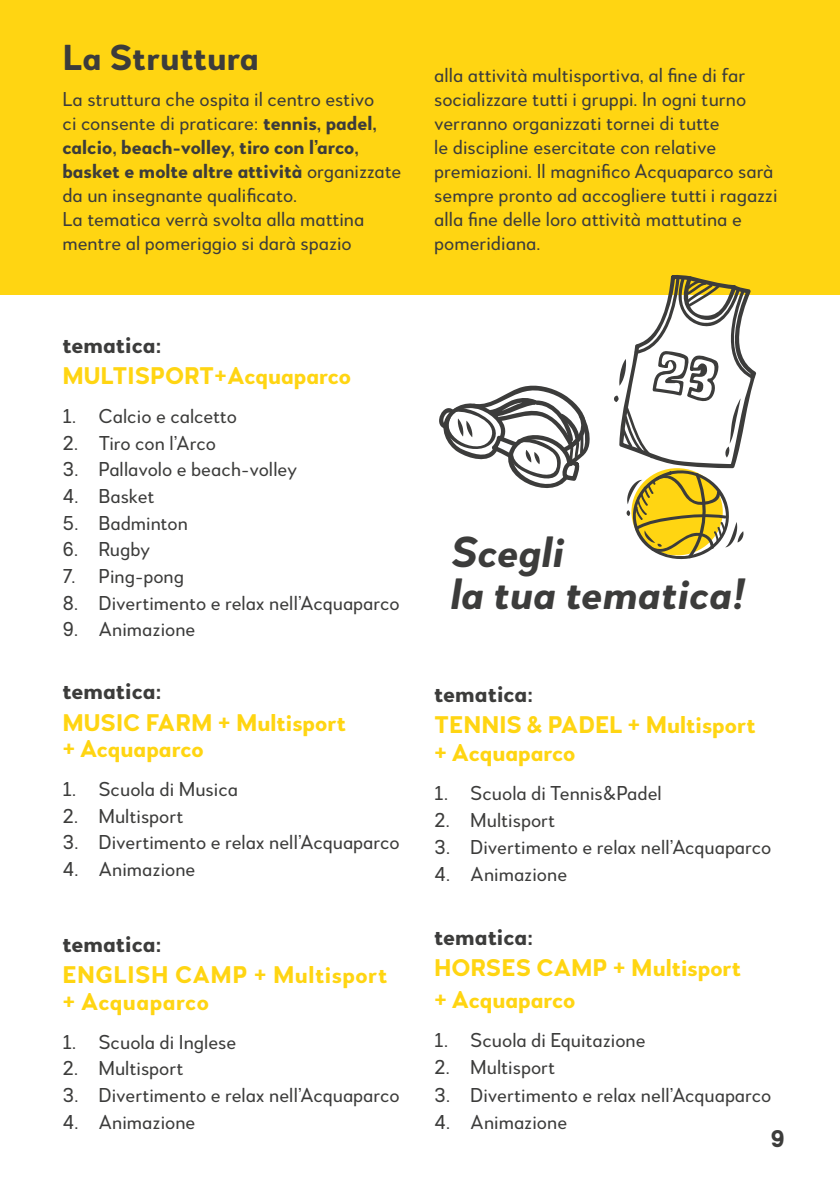
<style>
.page{position:relative;width:840px;height:1191px;background:#fff}
.page>*{position:absolute;margin:0;border:0;box-sizing:border-box;transform-origin:0 0}
.t1{font:italic 700 43.2px/42px "Woodford Bourne PRO";color:#3c3c3b}
.t2{font:700 36px "Woodford Bourne PRO";color:#3c3c3b}
.t3{font:700 24px/27px "Woodford Bourne PRO";color:#ffd512}
.t4{font:700 24px "Woodford Bourne PRO";color:#3c3c3b}
.t5{font:700 24px/26.6px "Woodford Bourne PRO";letter-spacing:.02em;color:#ffd512}
.t6{font:20px/24px "Woodford Bourne PRO";color:#3c3c3b}
.s1{font-weight:700}
</style>
<div class="page">
<svg style="left:439px;top:385px;width:151px;height:103px"></svg>
<div style="left:0;top:0;width:839px;height:295px;background:#ffd512"></div>
<svg style="left:614px;top:275px;width:141px;height:285px"></svg>
<h2 class="t2" style="left:62px;top:36px;width:198px">La Struttura</h2>
<p class="t6" style="left:62px;top:88px;width:340px">La struttura che ospita il centro estivo<br>ci consente di praticare: <span class="s1">tennis, padel, calcio, beach-volley, tiro con l’arco, basket e molte altre attività</span> organizzate da un insegnante qualificato.<br>La tematica verrà svolta alla mattina mentre al pomeriggio si darà spazio</p>
<p class="t4" style="left:62px;top:330px;width:101px">tematica:</p>
<p class="t3" style="left:62px;top:363px;width:290px">MULTISPORT+Acquaparco</p>
<p class="t6" style="left:62px;top:404px;width:176px">1. Calcio e calcetto</p>
<p class="t6" style="left:62px;top:431px;width:155px">2. Tiro con l’Arco</p>
<p class="t6" style="left:62px;top:458px;width:236px">3. Pallavolo e beach-volley</p>
<p class="t6" style="left:62px;top:484px;width:94px">4. Basket</p>
<p class="t6" style="left:62px;top:511px;width:127px">5. Badminton</p>
<p class="t6" style="left:62px;top:538px;width:89px">6. Rugby</p>
<p class="t6" style="left:62px;top:564px;width:123px">7. Ping-pong</p>
<p class="t6" style="left:62px;top:591px;width:338px">8. Divertimento e relax nell’Acquaparco</p>
<p class="t6" style="left:62px;top:617px;width:134px">9. Animazione</p>
<p class="t4" style="left:62px;top:676px;width:101px">tematica:</p>
<p class="t3" style="left:62px;top:709px;width:285px">MUSIC FARM + Multisport + Acquaparco</p>
<p class="t6" style="left:62px;top:777px;width:177px">1. Scuola di Musica</p>
<p class="t6" style="left:62px;top:804px;width:123px">2. Multisport</p>
<p class="t6" style="left:62px;top:830px;width:338px">3. Divertimento e relax nell’Acquaparco</p>
<p class="t6" style="left:62px;top:857px;width:134px">4. Animazione</p>
<p class="t4" style="left:62px;top:928px;width:101px">tematica:</p>
<p class="t5" style="left:62px;top:962px;width:326px">ENGLISH CAMP + Multisport + Acquaparco</p>
<p class="t6" style="left:62px;top:1030px;width:175px">1. Scuola di Inglese</p>
<p class="t6" style="left:62px;top:1056px;width:123px">2. Multisport</p>
<p class="t6" style="left:62px;top:1083px;width:338px">3. Divertimento e relax nell’Acquaparco</p>
<p class="t6" style="left:62px;top:1110px;width:134px">4. Animazione</p>
<p class="t6" style="left:434px;top:64px;width:344px">alla attività multisportiva, al fine di far socializzare tutti i gruppi. In ogni turno verranno organizzati tornei di tutte<br>le discipline esercitate con relative premiazioni. Il magnifico Acquaparco sarà sempre pronto ad accogliere tutti i ragazzi alla fine delle loro attività mattutina e pomeridiana.</p>
<h1 class="t1" style="left:450px;top:532px;width:296px">Scegli<br>la tua tematica!</h1>
<p class="t4" style="left:434px;top:678px;width:101px">tematica:</p>
<p class="t3" style="left:434px;top:712px;width:323px">TENNIS &amp; PADEL + Multisport + Acquaparco</p>
<p class="t6" style="left:434px;top:781px;width:229px">1. Scuola di Tennis&amp;Padel</p>
<p class="t6" style="left:434px;top:808px;width:123px">2. Multisport</p>
<p class="t6" style="left:434px;top:835px;width:338px">3. Divertimento e relax nell’Acquaparco</p>
<p class="t6" style="left:434px;top:862px;width:134px">4. Animazione</p>
<p class="t4" style="left:434px;top:921px;width:101px">tematica:</p>
<p class="t3" style="left:434px;top:952px;width:308px;line-height:31.8px">HORSES CAMP + Multisport + Acquaparco</p>
<p class="t6" style="left:434px;top:1028px;width:213px">1. Scuola di Equitazione</p>
<p class="t6" style="left:434px;top:1056px;width:123px">2. Multisport</p>
<p class="t6" style="left:434px;top:1083px;width:338px">3. Divertimento e relax nell’Acquaparco</p>
<p class="t6" style="left:434px;top:1110px;width:134px">4. Animazione</p>
<p class="t4" style="left:769px;top:1123px;width:16px">9</p>
</div>
